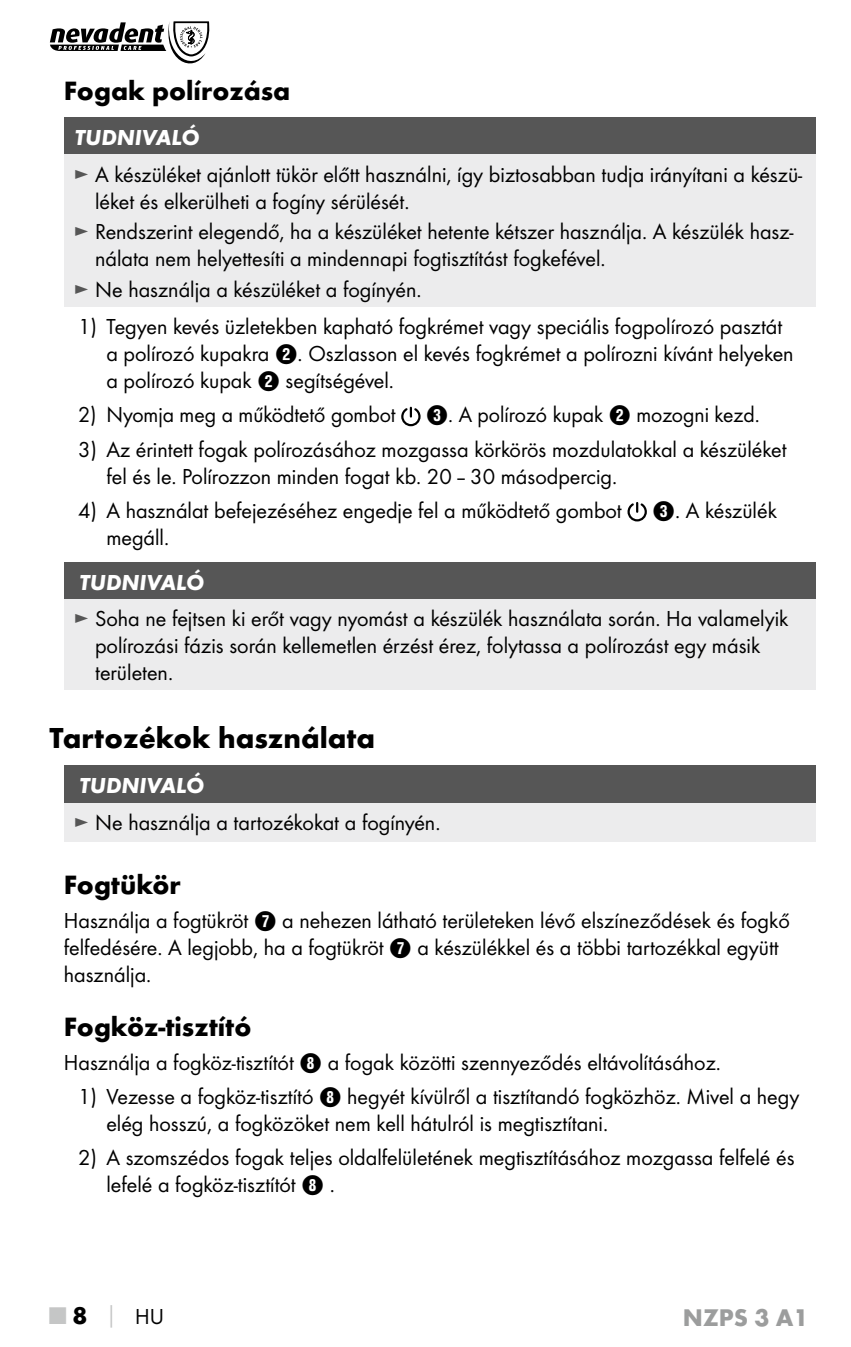
<style>
.page{position:relative;width:851px;height:1347px;background:#fff}
.page>*{position:absolute;margin:0;border:0;box-sizing:border-box;transform-origin:0 0}
.t1{font:700 30px "Futura";color:#000}
.t2{font:700 27.5px "Futura";color:#000}
.t3{font:700 25px "Futura";color:#9c9d9d}
.t4{font:22.5px/27px "Futura Boo";color:#000}
.t5{font:italic 700 22.5px "Futura";color:#fff}
.s1{color:#565656}
.s2{font-family:"Hako PI Nummern"}
.s3{font-family:"Futura";font-weight:700;font-size:25px;color:#c5c6c6}
.s4{font-family:"Futura";font-weight:700;font-size:25px}
.s5{font-family:"Futura";font-weight:700;color:#c5c6c6}
</style>
<div class="page">
<svg style="left:50px;top:21px;width:159px;height:42px"></svg>
<div style="left:64px;top:117px;width:751px;height:38px;background:#565656"></div>
<div style="left:64px;top:155px;width:751px;height:152px;background:#ececed"></div>
<svg style="left:401px;top:407px;width:19px;height:19px"></svg>
<svg style="left:627px;top:502px;width:19px;height:19px"></svg>
<div style="left:64px;top:561px;width:751px;height:38px;background:#565656"></div>
<div style="left:64px;top:599px;width:751px;height:91px;background:#ececed"></div>
<div style="left:64px;top:765px;width:751px;height:38px;background:#565656"></div>
<div style="left:64px;top:803px;width:751px;height:39px;background:#ececed"></div>
<p class="t2" style="left:64px;top:73px;width:228px">Fogak polírozása</p>
<p class="t5" style="left:75px;top:123px;width:126px">TUDNIVALÓ</p>
<p class="t4" style="left:95px;top:160px;width:708px;text-indent:-21px"><span class="s1">►</span> A készüléket ajánlott tükör előtt használni, így biztosabban tudja irányítani a készü&shy;léket és elkerülheti a fogíny sérülését.</p>
<p class="t4" style="left:95px;top:218px;width:700px;text-indent:-21px"><span class="s1">►</span> Rendszerint elegendő, ha a készüléket hetente kétszer használja. A készülék hasz&shy;nálata nem helyettesíti a mindennapi fogtisztítást fogkefével.</p>
<p class="t4" style="left:74px;top:275px;width:346px"><span class="s1">►</span> Ne használja a készüléket a fogínyén.</p>
<p class="t4" style="left:106px;top:313px;width:688px;text-indent:-28px">1) Tegyen kevés üzletekben kapható fogkrémet vagy speciális fogpolírozó pasztát a polírozó kupakra <span class="s2">2</span>. Oszlasson el kevés fogkrémet a polírozni kívánt helyeken a polírozó kupak <span class="s2">2</span> segítségével.</p>
<p class="t4" style="left:78px;top:401px;width:319px">2) Nyomja meg a működtető gombot</p>
<p class="t4" style="left:426px;top:401px;width:332px"><span class="s2">3</span>. A polírozó kupak <span class="s2">2</span> mozogni kezd.</p>
<p class="t4" style="left:106px;top:435px;width:681px;text-indent:-28px">3) Az érintett fogak polírozásához mozgassa körkörös mozdulatokkal a készüléket fel és le. Polírozzon minden fogat kb. 20–30 másodpercig.</p>
<p class="t4" style="left:78px;top:496px;width:545px">4) A használat befejezéséhez engedje fel a működtető gombot</p>
<p class="t4" style="left:652px;top:496px;width:126px"><span class="s2">3</span>. A készülék</p>
<p class="t4" style="left:106px;top:523px;width:61px">megáll.</p>
<p class="t5" style="left:79px;top:568px;width:126px">TUDNIVALÓ</p>
<p class="t4" style="left:95px;top:605px;width:694px;text-indent:-21px"><span class="s1">►</span> Soha ne fejtsen ki erőt vagy nyomást a készülék használata során. Ha valamelyik polírozási fázis során kellemetlen érzést érez, folytassa a polírozást egy másik területen.</p>
<h1 class="t1" style="left:50px;top:719px;width:327px">Tartozékok használata</h1>
<p class="t5" style="left:79px;top:771px;width:126px">TUDNIVALÓ</p>
<p class="t4" style="left:74px;top:809px;width:365px"><span class="s1">►</span> Ne használja a tartozékokat a fogínyén.</p>
<p class="t2" style="left:64px;top:867px;width:118px">Fogtükör</p>
<p class="t4" style="left:64px;top:906px;width:727px">Használja a fogtükröt <span class="s2">7</span> a nehezen látható területeken lévő elszíneződések és fogkő felfedésére. A legjobb, ha a fogtükröt <span class="s2">7</span> a készülékkel és a többi tartozékkal együtt használja.</p>
<p class="t2" style="left:64px;top:1009px;width:189px">Fogköz-tisztító</p>
<p class="t4" style="left:64px;top:1049px;width:655px">Használja a fogköz-tisztítót <span class="s2">8</span> a fogak közötti szennyeződés eltávolításához.</p>
<p class="t4" style="left:106px;top:1083px;width:694px;text-indent:-28px">1) Vezesse a fogköz-tisztító <span class="s2">8</span> hegyét kívülről a tisztítandó fogközhöz. Mivel a hegy elég hosszú, a fogközöket nem kell hátulról is megtisztítani.</p>
<p class="t4" style="left:106px;top:1144px;width:689px;text-indent:-28px">2) A szomszédos fogak teljes oldalfelületének megtisztításához mozgassa felfelé és lefelé a fogköz-tisztítót <span class="s2">8</span> .</p>
<p class="t4" style="left:50px;top:1303px;width:116px"><span class="s3">■</span> <span class="s4">8</span> <span class="s5">│</span> HU</p>
<p class="t3" style="left:682px;top:1301px;width:127px">NZPS 3 A1</p>
</div>
